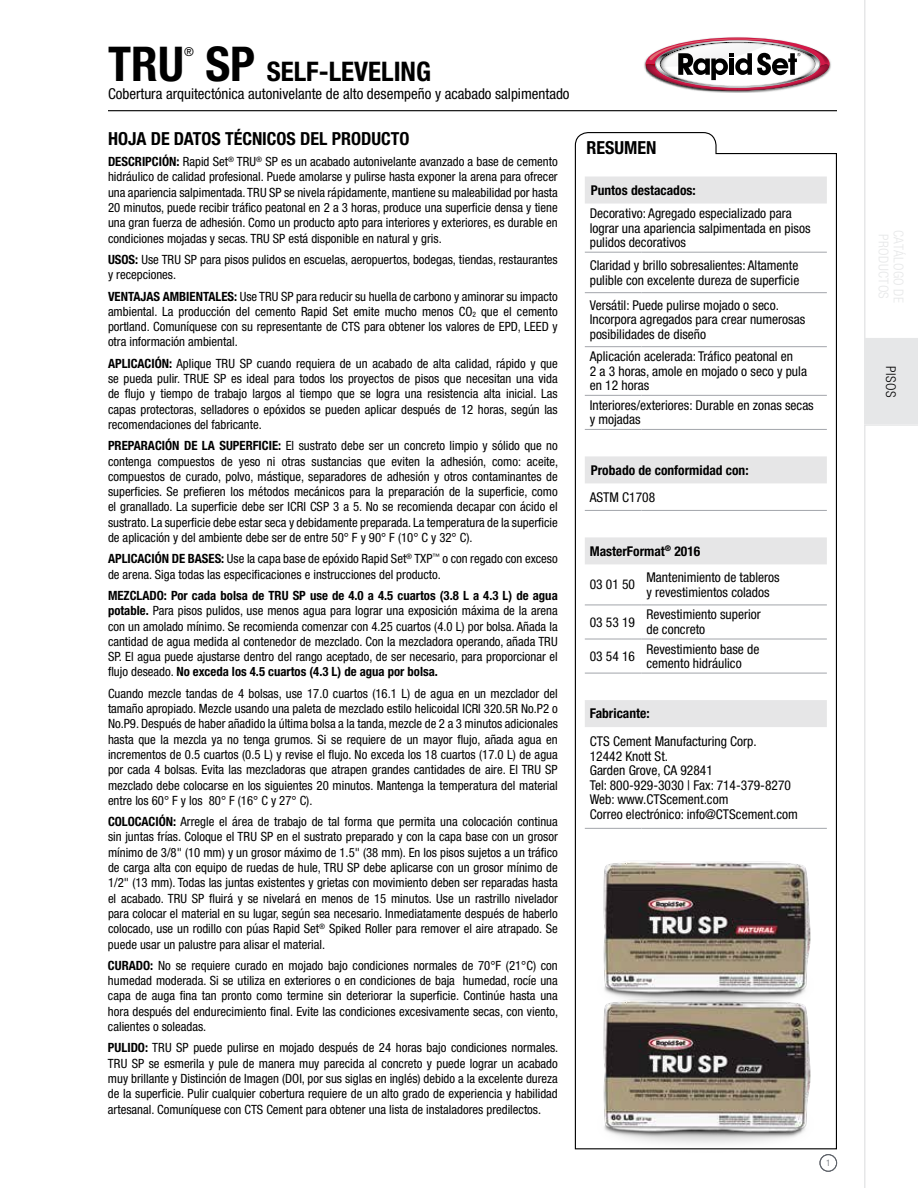
<style>
.page{position:relative;width:918px;height:1188px;background:#fff}
.page>*{position:absolute;margin:0;border:0;box-sizing:border-box;transform-origin:0 0}
.t1{font:700 condensed 48px "Helvetica Neue LT Std";color:#000}
.t2{font:700 condensed 27px "Helvetica Neue LT Std";color:#000}
.t3{font:700 condensed 18px "Helvetica Neue LT Std";color:#000}
.t4{font:condensed 15px "Helvetica Neue LT Std";color:#000}
.t5{font:condensed 13.5px/14.5px "Helvetica Neue LT Std";color:#000}
.t6{font:700 condensed 13.5px "Helvetica Neue LT Std";color:#000}
.t7{font:300 condensed 13.5px "Helvetica Neue LT Std";letter-spacing:.03em;color:#000}
.t8{font:condensed 12.75px/15.3px "Helvetica Neue LT Std";color:#000;text-align:justify}
.t9{font:condensed 12.3px "Helvetica Neue LT Std";color:#000}
.t10{font:300 condensed 9px "Helvetica Neue LT Std";color:#5f636a}
.s1{font-size:48px}
.s2{font-weight:700}
</style>
<div class="page">
<hr style="left:108px;top:110px;width:729px;height:1px;background:#000">
<svg style="left:574px;top:132px;width:263px;height:1018px"></svg>
<img style="left:644px;top:59px;width:187px;height:34px">
<svg style="left:646px;top:37px;width:184px;height:54px"></svg>
<div style="left:820px;top:1154px;width:17px;height:18px;border:1px solid #5f636a;border-radius:50%"></div>
<svg style="left:864px;top:0;width:54px;height:339px"></svg>
<div style="left:864px;top:339px;width:54px;height:85px;background:#e6e7e8"></div>
<svg style="left:864px;top:424px;width:54px;height:764px"></svg>
<svg style="left:585px;top:177px;width:242px;height:550px"></svg>
<hr style="left:585px;top:828px;width:57px;height:1px;background:#a2a5aa">
<hr style="left:642px;top:828px;width:185px;height:1px;background:#a2a5aa">
<hr style="left:585px;top:252px;width:57px;height:1px;background:#a2a5aa">
<hr style="left:642px;top:252px;width:185px;height:1px;background:#a2a5aa">
<hr style="left:585px;top:292px;width:57px;height:1px;background:#a2a5aa">
<hr style="left:642px;top:292px;width:185px;height:1px;background:#a2a5aa">
<hr style="left:585px;top:346px;width:57px;height:1px;background:#a2a5aa">
<hr style="left:642px;top:346px;width:185px;height:1px;background:#a2a5aa">
<hr style="left:585px;top:510px;width:57px;height:1px;background:#a2a5aa">
<hr style="left:642px;top:510px;width:185px;height:1px;background:#a2a5aa">
<hr style="left:585px;top:605px;width:57px;height:1px;background:#a2a5aa">
<hr style="left:642px;top:605px;width:185px;height:1px;background:#a2a5aa">
<hr style="left:585px;top:639px;width:57px;height:1px;background:#a2a5aa">
<hr style="left:642px;top:639px;width:185px;height:1px;background:#a2a5aa">
<hr style="left:585px;top:395px;width:57px;height:1px;background:#a2a5aa">
<hr style="left:642px;top:395px;width:185px;height:1px;background:#a2a5aa">
<hr style="left:585px;top:429px;width:57px;height:1px;background:#a2a5aa">
<hr style="left:642px;top:429px;width:185px;height:1px;background:#a2a5aa">
<hr style="left:585px;top:673px;width:57px;height:1px;background:#a2a5aa">
<hr style="left:642px;top:673px;width:185px;height:1px;background:#a2a5aa">
<img style="left:589px;top:1021px;width:234px;height:139px">
<img style="left:589px;top:851px;width:234px;height:170px">
<h1 class="t1" style="left:108px;top:35px;width:78px">TRU</h1>
<p class="t9" style="left:184px;top:44px;width:11px">®</p>
<h2 class="t2" style="left:205px;top:55px;width:227px"><span class="s1">SP</span> SELF-LEVELING</h2>
<p class="t4" style="left:108px;top:85px;width:463px">Cobertura arquitectónica autonivelante de alto desempeño y acabado salpimentado</p>
<h3 class="t3" style="left:108px;top:128px;width:303px">HOJA DE DATOS TÉCNICOS DEL PRODUCTO</h3>
<p class="t8" style="left:108px;top:154px;width:451px"><span class="s2">DESCRIPCIÓN:</span> Rapid Set<sup>®</sup> TRU<sup>®</sup> SP es un acabado autonivelante avanzado a base de cemento hidráulico de calidad profesional. Puede amolarse y pulirse hasta exponer la arena para ofrecer una apariencia salpimentada. TRU SP se nivela rápidamente, mantiene su maleabilidad por hasta 20 minutos, puede recibir tráfico peatonal en 2 a 3 horas, produce una superficie densa y tiene una gran fuerza de adhesión. Como un producto apto para interiores y exteriores, es durable en condiciones mojadas y secas. TRU SP está disponible en natural y gris.</p>
<p class="t8" style="left:108px;top:252px;width:451px"><span class="s2">USOS:</span> Use TRU SP para pisos pulidos en escuelas, aeropuertos, bodegas, tiendas, restaurantes y recepciones.</p>
<p class="t8" style="left:108px;top:288px;width:451px"><span class="s2">VENTAJAS AMBIENTALES:</span> Use TRU SP para reducir su huella de carbono y aminorar su impacto ambiental. La producción del cemento Rapid Set emite mucho menos CO<sub>2</sub> que el cemento portland. Comuníquese con su representante de CTS para obtener los valores de EPD, LEED y otra información ambiental.</p>
<p class="t8" style="left:108px;top:356px;width:451px"><span class="s2">APLICACIÓN:</span> Aplique TRU SP cuando requiera de un acabado de alta calidad, rápido y que se pueda pulir. TRUE SP es ideal para todos los proyectos de pisos que necesitan una vida de flujo y tiempo de trabajo largos al tiempo que se logra una resistencia alta inicial. Las capas protectoras, selladores o epóxidos se pueden aplicar después de 12 horas, según las recomendaciones del fabricante.</p>
<p class="t8" style="left:108px;top:438px;width:452px"><span class="s2">PREPARACIÓN DE LA SUPERFICIE:</span> El sustrato debe ser un concreto limpio y sólido que no contenga compuestos de yeso ni otras sustancias que eviten la adhesión, como: aceite, compuestos de curado, polvo, mástique, separadores de adhesión y otros contaminantes de superficies. Se prefieren los métodos mecánicos para la preparación de la superficie, como el granallado. La superficie debe ser ICRI CSP 3 a 5. No se recomienda decapar con ácido el sustrato. La superficie debe estar seca y debidamente preparada. La temperatura de la superficie de aplicación y del ambiente debe ser de entre 50° F y 90° F (10° C y 32° C).</p>
<p class="t8" style="left:108px;top:551px;width:451px"><span class="s2">APLICACIÓN DE BASES:</span> Use la capa base de epóxido Rapid Set<sup>®</sup> TXP<sup>™</sup> o con regado con exceso de arena. Siga todas las especificaciones e instrucciones del producto.</p>
<p class="t8" style="left:108px;top:588px;width:451px"><span class="s2">MEZCLADO: Por cada bolsa de TRU SP use de 4.0 a 4.5 cuartos (3.8 L a 4.3 L) de agua potable.</span> Para pisos pulidos, use menos agua para lograr una exposición máxima de la arena con un amolado mínimo. Se recomienda comenzar con 4.25 cuartos (4.0 L) por bolsa. Añada la cantidad de agua medida al contenedor de mezclado. Con la mezcladora operando, añada TRU SP. El agua puede ajustarse dentro del rango aceptado, de ser necesario, para proporcionar el flujo deseado. <span class="s2">No exceda los 4.5 cuartos (4.3 L) de agua por bolsa.</span></p>
<p class="t8" style="left:108px;top:686px;width:451px">Cuando mezcle tandas de 4 bolsas, use 17.0 cuartos (16.1 L) de agua en un mezclador del tamaño apropiado. Mezcle usando una paleta de mezclado estilo helicoidal ICRI 320.5R No.P2 o No.P9. Después de haber añadido la última bolsa a la tanda, mezcle de 2 a 3 minutos adicionales hasta que la mezcla ya no tenga grumos. Si se requiere de un mayor flujo, añada agua en incrementos de 0.5 cuartos (0.5 L) y revise el flujo. No exceda los 18 cuartos (17.0 L) de agua por cada 4 bolsas. Evita las mezcladoras que atrapen grandes cantidades de aire. El TRU SP mezclado debe colocarse en los siguientes 20 minutos. Mantenga la temperatura del material entre los 60° F y los 80° F (16° C y 27° C).</p>
<p class="t8" style="left:108px;top:814px;width:451px"><span class="s2">COLOCACIÓN:</span> Arregle el área de trabajo de tal forma que permita una colocación continua sin juntas frías. Coloque el TRU SP en el sustrato preparado y con la capa base con un grosor mínimo de 3/8" (10 mm) y un grosor máximo de 1.5" (38 mm). En los pisos sujetos a un tráfico de carga alta con equipo de ruedas de hule, TRU SP debe aplicarse con un grosor mínimo de 1/2" (13 mm). Todas las juntas existentes y grietas con movimiento deben ser reparadas hasta el acabado. TRU SP fluirá y se nivelará en menos de 15 minutos. Use un rastrillo nivelador para colocar el material en su lugar, según sea necesario. Inmediatamente después de haberlo colocado, use un rodillo con púas Rapid Set<sup>®</sup> Spiked Roller para remover el aire atrapado. Se puede usar un palustre para alisar el material.</p>
<p class="t8" style="left:108px;top:958px;width:452px"><span class="s2">CURADO:</span> No se requiere curado en mojado bajo condiciones normales de 70°F (21°C) con humedad moderada. Si se utiliza en exteriores o en condiciones de baja humedad, rocíe una capa de auga fina tan pronto como termine sin deteriorar la superficie. Continúe hasta una hora después del endurecimiento final. Evite las condiciones excesivamente secas, con viento, calientes o soleadas.</p>
<p class="t8" style="left:108px;top:1040px;width:452px"><span class="s2">PULIDO:</span> TRU SP puede pulirse en mojado después de 24 horas bajo condiciones normales.<br>TRU SP se esmerila y pule de manera muy parecida al concreto y puede lograr un acabado muy brillante y Distinción de Imagen (DOI, por sus siglas en inglés) debido a la excelente dureza de la superficie. Pulir cualquier cobertura requiere de un alto grado de experiencia y habilidad artesanal. Comuníquese con CTS Cement para obtener una lista de instaladores predilectos.</p>
<h3 class="t3" style="left:586px;top:136px;width:72px">RESUMEN</h3>
<p class="t6" style="left:591px;top:182px;width:106px">Puntos destacados:</p>
<p class="t5" style="left:590px;top:206px;width:222px">Decorativo: Agregado especializado para lograr una apariencia salpimentada en pisos pulidos decorativos</p>
<p class="t5" style="left:590px;top:258px;width:211px">Claridad y brillo sobresalientes: Altamente pulible con excelente dureza de superficie</p>
<p class="t5" style="left:590px;top:298px;width:217px">Versátil: Puede pulirse mojado o seco.<br>Incorpora agregados para crear numerosas posibilidades de diseño</p>
<p class="t5" style="left:590px;top:349px;width:219px">Aplicación acelerada: Tráfico peatonal en<br>2 a 3 horas, amole en mojado o seco y pula en 12 horas</p>
<p class="t5" style="left:590px;top:398px;width:226px">Interiores/exteriores: Durable en zonas secas y mojadas</p>
<p class="t6" style="left:591px;top:462px;width:159px">Probado de conformidad con:</p>
<p class="t5" style="left:590px;top:490px;width:67px">ASTM C1708</p>
<p class="t6" style="left:590px;top:543px;width:112px">MasterFormat<sup>®</sup> 2016</p>
<p class="t5" style="left:590px;top:577px;width:47px">03 01 50</p>
<p class="t5" style="left:646px;top:570px;width:135px">Mantenimiento de tableros y revestimientos colados</p>
<p class="t5" style="left:590px;top:615px;width:47px">03 53 19</p>
<p class="t5" style="left:646px;top:607px;width:116px">Revestimiento superior de concreto</p>
<p class="t5" style="left:590px;top:649px;width:47px">03 54 16</p>
<p class="t5" style="left:646px;top:641px;width:114px">Revestimiento base de cemento hidráulico</p>
<p class="t6" style="left:590px;top:705px;width:61px">Fabricante:</p>
<p class="t5" style="left:590px;top:734px;width:210px">CTS Cement Manufacturing Corp.<br>12442 Knott St.<br>Garden Grove, CA 92841<br>Tel: 800-929-3030 | Fax: 714-379-8270<br>Web: www.CTScement.com<br>Correo electrónico: info@CTScement.com</p>
<p class="t10" style="left:826px;top:1158px;width:6px">1</p>
<p class="t7" style="left:899px;top:366px;width:33px;rotate:90deg">PISOS</p>
</div>
